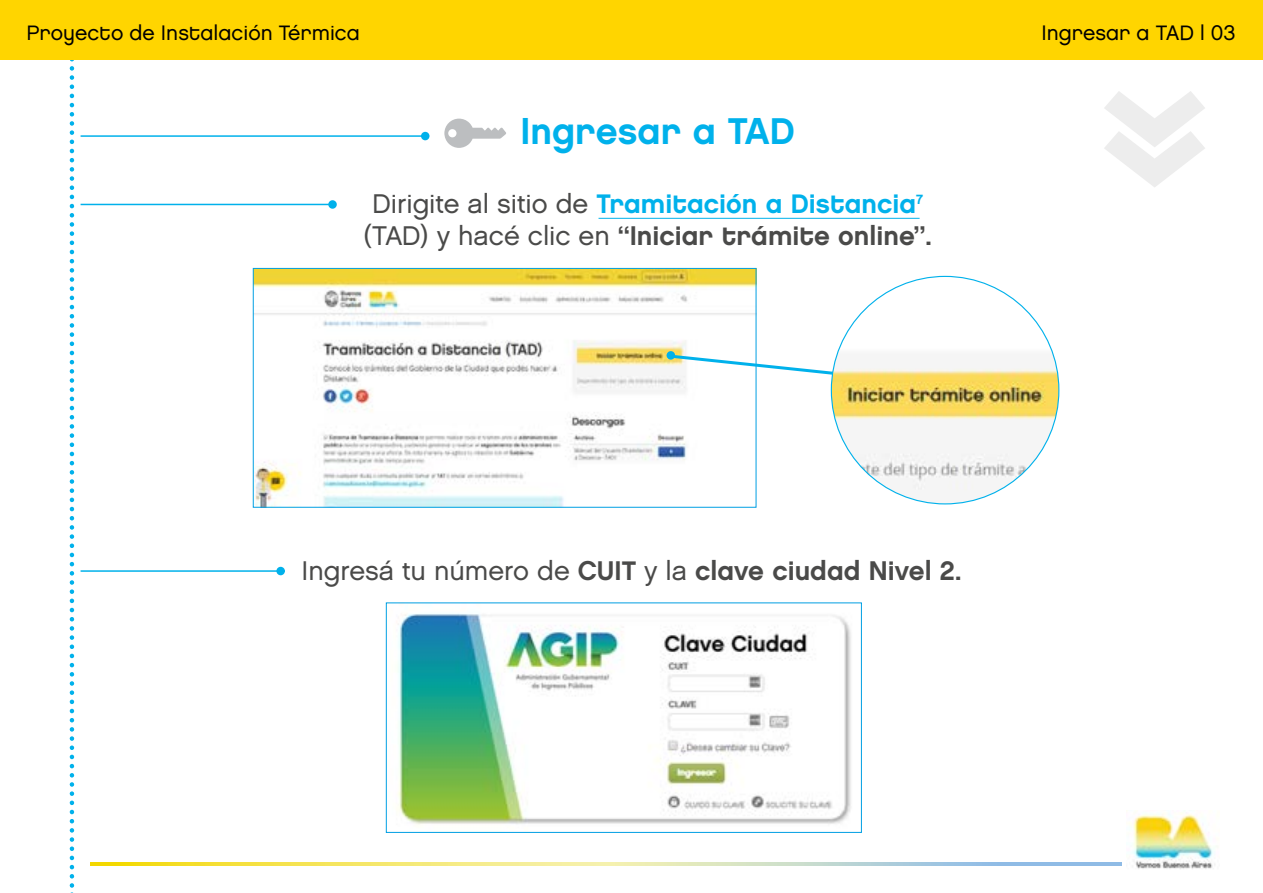
<style>
.page{position:relative;width:1263px;height:893px;background:#fff}
.page>*{position:absolute;margin:0;border:0;box-sizing:border-box;transform-origin:0 0}
.t1{font:37.5px "Chalet New York Nineteen Eighty";color:#00b1eb}
.t2{font:27px/32.4px "Chalet London Nineteen Sixty";color:#4a4a49;text-align:center}
.t3{font:27px "Chalet New York Nineteen Eighty";color:#4a4a49}
.t4{font:21px "Chalet London Nineteen Eighty";color:#000}
.s1{font-family:"Chalet New York Nineteen Eighty";color:#00b1eb}
.s2{font-family:"Chalet New York Nineteen Eighty"}
.s3{font-family:"Chalet London Nineteen Sixty"}
</style>
<div class="page">
<svg style="left:70px;top:60px;width:4px;height:833px"></svg>
<svg style="left:1104px;top:91px;width:101px;height:96px"></svg>
<hr style="left:81px;top:204px;width:249px;height:1px;background:#00b1eb">
<div style="left:328px;top:200px;width:9px;height:9px;background:#00b1eb;border-radius:50%"></div>
<img style="left:255px;top:270px;width:499px;height:236px">
<div style="left:253px;top:268px;width:503px;height:240px;border:1px solid #009fe3"></div>
<svg style="left:666px;top:351px;width:9px;height:9px"></svg>
<svg style="left:669px;top:353px;width:168px;height:35px"></svg>
<img style="left:831px;top:276px;width:228px;height:228px;border-radius:114px">
<hr style="left:81px;top:570px;width:204px;height:2px;background:#00b1eb">
<div style="left:276px;top:567px;width:9px;height:8px;background:#00b1eb;border-radius:50%"></div>
<img style="left:397px;top:613px;width:454px;height:212px">
<div style="left:386px;top:602px;width:476px;height:231px;border:1px solid #009fe3"></div>
<svg style="left:91px;top:862px;width:1030px;height:2px;background:#d6db98"></svg>
<svg style="left:91px;top:864px;width:1030px;height:2px;background:#d6db98"></svg>
<img style="left:1126px;top:810px;width:89px;height:59px">
<hr style="left:81px;top:135px;width:344px;height:2px;background:#00b1eb">
<div style="left:421px;top:132px;width:8px;height:8px;background:#00b1eb;border-radius:50%"></div>
<svg style="left:444px;top:119px;width:62px;height:29px"></svg>
<hr style="left:598px;top:218px;width:321px;height:1px;background:#00b1eb">
<div style="left:0;top:0;width:1263px;height:60px;background:#ffd500"></div>
<p class="t4" style="left:27px;top:20px;width:335px">Proyecto de Instalación Térmica</p>
<p class="t4" style="left:1041px;top:20px;width:195px">Ingresar a TAD | 03</p>
<h1 class="t1" style="left:521px;top:108px;width:276px">Ingresar a TAD</h1>
<p class="t2" style="left:364px;top:187px;width:570px">Dirigite al sitio de <span class="s1">Tramitación a Distancia</span><sup>7 </sup>(TAD) y hacé clic en <span class="s2">“Iniciar trámite online”.</span></p>
<p class="t3" style="left:302px;top:554px;width:661px"><span class="s3">Ingresá tu número de</span> CUIT <span class="s3">y la</span> clave ciudad Nivel 2.</p>
</div>
